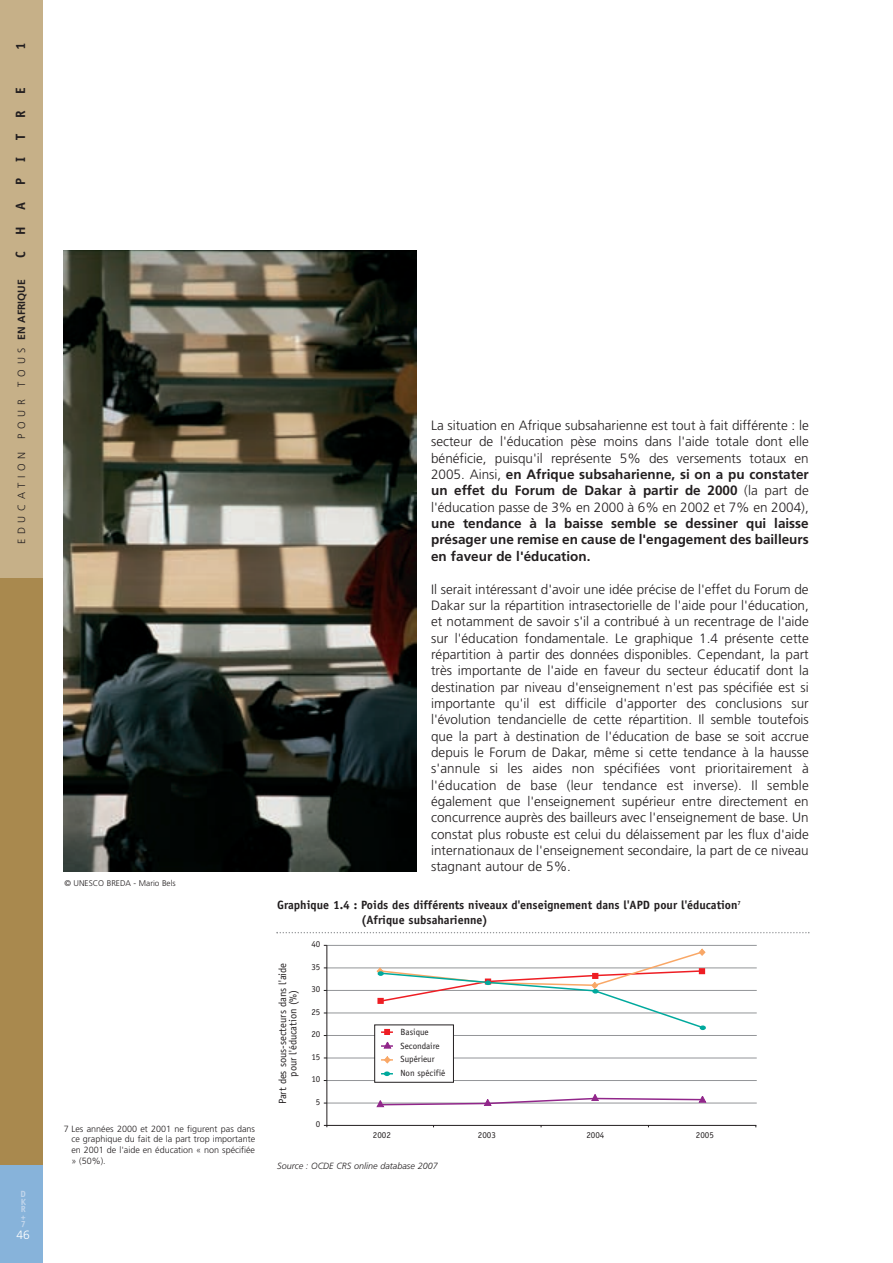
<style>
.page{position:relative;width:893px;height:1263px;background:#fff}
.page>*{position:absolute;margin:0;border:0;box-sizing:border-box;transform-origin:0 0}
.t1{font:300 13.5px/16.4px "Frutiger";color:#231f20;text-align:justify}
.t2{font:700 13.5px/16.4px "Frutiger";color:#231f20;text-align:justify}
.t3{font:700 13.5px "Officina Sans";letter-spacing:1.225em;color:#231f20}
.t4{font:700 12px/14.4px "Officina Sans";color:#231f20}
.t5{font:300 12px "Frutiger";color:#fff}
.t6{font:10.5px/10.5px "Officina Sans";color:#231f20;text-align:center}
.t7{font:300 10.5px "Frutiger";letter-spacing:.45em;color:#231f20}
.t8{font:300 9px/10.8px "Frutiger";color:#231f20;text-align:justify}
.t9{font:9px/13.5px "Officina Sans";color:#231f20}
.t10{font:italic 300 9px "Frutiger";color:#231f20}
.t11{font:700 9px/7.5px "Officina Sans";color:#c1d5eb;text-align:justify}
.t12{font:300 8.25px "Frutiger";color:#231f20}
.s1{font-weight:700}
</style>
<div class="page">
<div style="left:0;top:0;width:43px;height:1263px;background:#c6b088"></div>
<div style="left:0;top:578px;width:43px;height:685px;background:#a9894e"></div>
<div style="left:0;top:1166px;width:43px;height:97px;background:#87b3da"></div>
<hr style="left:324px;top:1125px;width:432px;height:1px;background:#231f20">
<hr style="left:326px;top:1103px;width:430px;height:1px;background:#939598">
<hr style="left:326px;top:1080px;width:430px;height:1px;background:#939598">
<hr style="left:326px;top:1058px;width:430px;height:1px;background:#939598">
<hr style="left:326px;top:1035px;width:430px;height:1px;background:#939598">
<hr style="left:326px;top:1013px;width:430px;height:1px;background:#939598">
<hr style="left:326px;top:990px;width:430px;height:1px;background:#939598">
<hr style="left:326px;top:968px;width:430px;height:1px;background:#939598">
<hr style="left:326px;top:945px;width:430px;height:1px;background:#939598">
<hr style="left:326px;top:945px;width:1px;height:182px;background:#231f20">
<svg style="left:376px;top:1094px;width:331px;height:13px"></svg>
<div style="left:375px;top:1025px;width:78px;height:57px;background:#fff"></div>
<div style="left:374px;top:1025px;width:80px;height:58px;border:1px solid #231f20"></div>
<svg style="left:376px;top:948px;width:330px;height:87px"></svg>
<svg style="left:382px;top:1041px;width:10px;height:8px"></svg>
<svg style="left:382px;top:1056px;width:10px;height:8px"></svg>
<svg style="left:382px;top:1071px;width:10px;height:5px"></svg>
<svg style="left:276px;top:932px;width:533px;height:1px"></svg>
<img style="left:64px;top:250px;width:352px;height:622px">
<p class="t3" style="left:15px;top:50px;width:9px;rotate:-90deg">1</p>
<p class="t3" style="left:15px;top:258px;width:172px;rotate:-90deg">CHAPITRE</p>
<p class="t7" style="left:17px;top:544px;width:267px;rotate:-90deg">EDUCATION POUR TOUS <span class="s1">EN AFRIQUE</span></p>
<p class="t11" style="left:21px;top:1191px;width:7px">D K R + 7</p>
<p class="t5" style="left:17px;top:1230px;width:15px">46</p>
<p class="t12" style="left:64px;top:880px;width:113px">© UNESCO BREDA - Mario Bels</p>
<p class="t8" style="left:71px;top:1124px;width:185px;text-indent:-8px">7 Les années 2000 et 2001 ne figurent pas dans ce graphique du fait de la part trop importante en 2001 de l'aide en éducation « non spécifiée » (50%).</p>
<p class="t1" style="left:431px;top:418px;width:379px">La situation en Afrique subsaharienne est tout à fait différente : le secteur de l'éducation pèse moins dans l'aide totale dont elle bénéficie, puisqu'il représente 5% des versements totaux en 2005. Ainsi, <span class="s1">en Afrique subsaharienne, si on a pu constater un effet du Forum de Dakar à partir de 2000</span> (la part de l'éducation passe de 3% en 2000 à 6% en 2002 et 7% en 2004),</p>
<p class="t2" style="left:431px;top:516px;width:379px">une tendance à la baisse semble se dessiner qui laisse présager une remise en cause de l'engagement des bailleurs en faveur de l'éducation.</p>
<p class="t1" style="left:431px;top:582px;width:379px">Il serait intéressant d'avoir une idée précise de l'effet du Forum de Dakar sur la répartition intrasectorielle de l'aide pour l'éducation, et notamment de savoir s'il a contribué à un recentrage de l'aide sur l'éducation fondamentale. Le graphique 1.4 présente cette répartition à partir des données disponibles. Cependant, la part très importante de l'aide en faveur du secteur éducatif dont la destination par niveau d'enseignement n'est pas spécifiée est si importante qu'il est difficile d'apporter des conclusions sur l'évolution tendancielle de cette répartition. Il semble toutefois que la part à destination de l'éducation de base se soit accrue depuis le Forum de Dakar, même si cette tendance à la hausse s'annule si les aides non spécifiées vont prioritairement à l'éducation de base (leur tendance est inverse). Il semble également que l'enseignement supérieur entre directement en concurrence auprès des bailleurs avec l'enseignement de base. Un constat plus robuste est celui du délaissement par les flux d'aide internationaux de l'enseignement secondaire, la part de ce niveau stagnant autour de 5%.</p>
<p class="t4" style="left:361px;top:899px;width:381px;text-indent:-84px">Graphique 1.4 : Poids des différents niveaux d'enseignement dans l'APD pour l'éducation<sup>7 </sup>(Afrique subsaharienne)</p>
<p class="t6" style="left:278px;top:1104px;width:143px;rotate:-90deg">Part des sous-secteurs dans l'aide pour l'éducation (%)</p>
<p class="t9" style="left:311px;top:938px;width:10px">40</p>
<p class="t9" style="left:311px;top:961px;width:10px">35</p>
<p class="t9" style="left:311px;top:983px;width:10px">30</p>
<p class="t9" style="left:311px;top:1006px;width:10px">25</p>
<p class="t9" style="left:311px;top:1028px;width:10px">20</p>
<p class="t9" style="left:311px;top:1051px;width:10px">15</p>
<p class="t9" style="left:311px;top:1073px;width:10px">10</p>
<p class="t9" style="left:316px;top:1096px;width:6px">5</p>
<p class="t9" style="left:316px;top:1118px;width:6px">0</p>
<p class="t9" style="left:400px;top:1026px;width:46px">Basique<br>Secondaire<br>Supérieur<br>Non spécifié</p>
<p class="t9" style="left:373px;top:1129px;width:19px">2002</p>
<p class="t9" style="left:478px;top:1129px;width:19px">2003</p>
<p class="t9" style="left:586px;top:1129px;width:19px">2004</p>
<p class="t9" style="left:696px;top:1129px;width:19px">2005</p>
<p class="t10" style="left:277px;top:1162px;width:162px">Source : OCDE CRS online database 2007</p>
</div>
